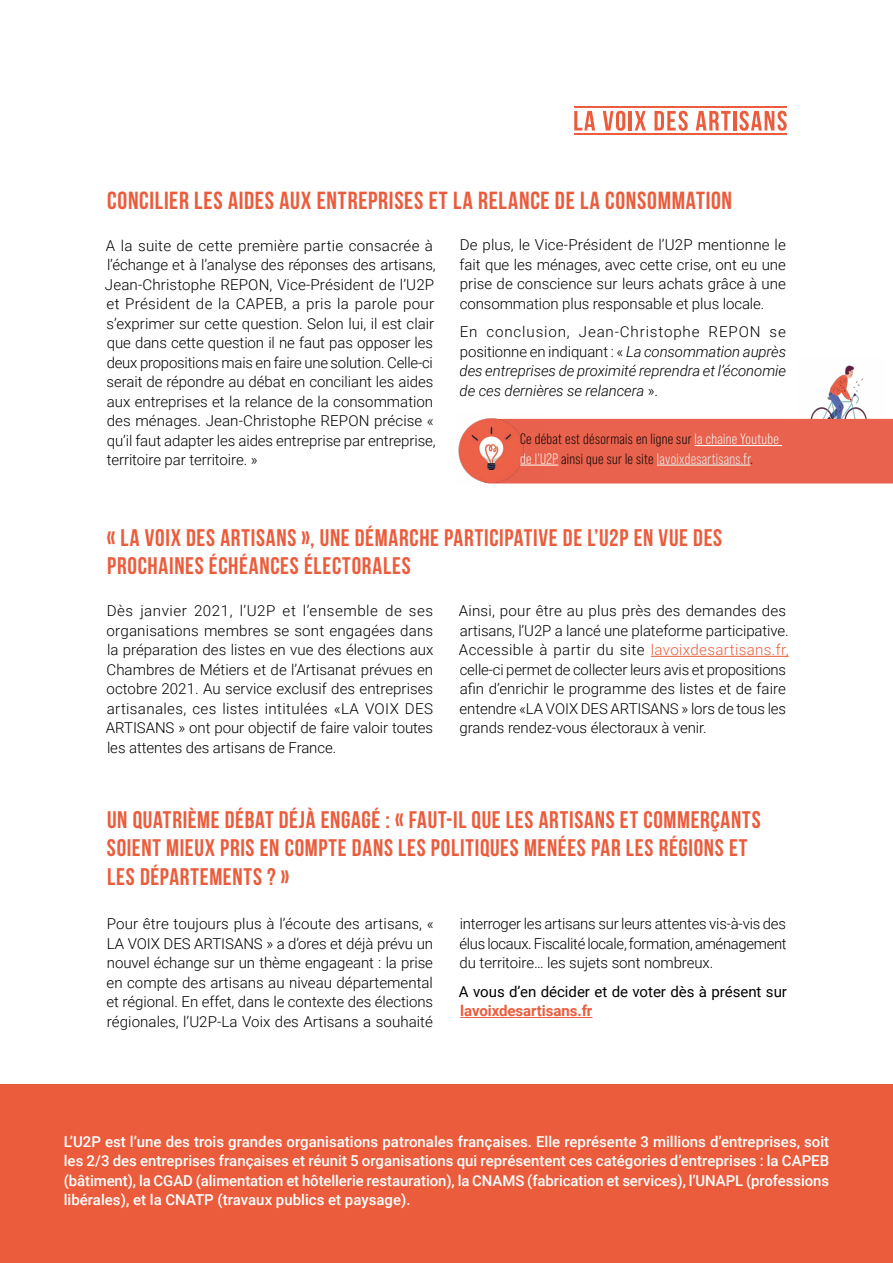
<style>
.page{position:relative;width:893px;height:1263px;background:#fff}
.page>*{position:absolute;margin:0;border:0;box-sizing:border-box;transform-origin:0 0}
.t1{font:700 24.75px "Bebas Neue";letter-spacing:.03em;color:#eb5c3c}
.t2{font:700 24px/28.5px "Bebas Neue";letter-spacing:.03em;color:#eb5c3c}
.t3{font:300 15px/19.5px "Roboto";letter-spacing:-.005em;color:#000;text-align:justify}
.t4{font:500 15px/19.5px "Roboto";color:#fff;text-align:justify}
.t5{font:italic 300 15px/19.5px "Roboto";letter-spacing:-.005em;color:#000;text-align:justify}
.t6{font:15px/19.5px "Bebas Neue Pro";letter-spacing:.02em;color:#000}
.t7{font:15px "Roboto";letter-spacing:-.005em;color:#000}
.t8{font:700 15px "Roboto";letter-spacing:-.005em;color:#eb5c3c}
.s1{font-style:normal}
.s2{color:#fff}
.s3{color:#ebffff}
.s4{color:#eb5c3c}
</style>
<div class="page">
<div style="left:0;top:1084px;width:893px;height:179px;background:#eb5c3c"></div>
<svg style="left:574px;top:111px;width:21px;height:19px"></svg>
<svg style="left:603px;top:111px;width:22px;height:20px"></svg>
<hr style="left:629px;top:111px;width:3px;height:19px;background:#eb5c3c">
<svg style="left:635px;top:111px;width:11px;height:19px"></svg>
<svg style="left:654px;top:111px;width:34px;height:20px"></svg>
<svg style="left:696px;top:111px;width:35px;height:19px"></svg>
<hr style="left:733px;top:111px;width:3px;height:19px;background:#eb5c3c">
<svg style="left:740px;top:111px;width:47px;height:20px"></svg>
<hr style="left:574px;top:133px;width:213px;height:2px;background:#eb5c3c">
<hr style="left:574px;top:106px;width:213px;height:2px;background:#eb5c3c">
<hr style="left:651px;top:656px;width:138px;height:1px;background:#eb5c3c">
<hr style="left:460px;top:1017px;width:132px;height:1px;background:#eb5c3c">
<img style="left:797px;top:365px;width:87px;height:54px">
<div style="left:544px;top:419px;width:349px;height:64px;background:#e8624d"></div>
<img style="left:458px;top:418px;width:86px;height:66px">
<hr style="left:695px;top:445px;width:87px;height:1px;background:#fff">
<hr style="left:520px;top:465px;width:38px;height:1px;background:#fff">
<hr style="left:657px;top:465px;width:93px;height:1px;background:#ebffff">
<h1 class="t1" style="left:107px;top:187px;width:626px">CONCILIER LES AIDES AUX ENTREPRISES ET LA RELANCE DE LA CONSOMMATION</h1>
<p class="t3" style="left:105px;top:235px;width:332px;text-align:left">A la suite de cette première partie consacrée à l’échange et à l’analyse des réponses des artisans, Jean-Christophe REPON, Vice-Président de l’U2P et Président de la CAPEB, a pris la parole pour s’exprimer sur cette question. Selon lui, il est clair que dans cette question il ne faut pas opposer les deux propositions mais en faire une solution. Celle-ci serait de répondre au débat en conciliant les aides aux entreprises et la relance de la consommation des ménages. Jean-Christophe REPON précise « qu’il faut adapter les aides entreprise par entreprise, territoire par territoire. »</p>
<p class="t3" style="left:460px;top:235px;width:328px">De plus, le Vice-Président de l’U2P mentionne le fait que les ménages, avec cette crise, ont eu une prise de conscience sur leurs achats grâce à une consommation plus responsable et plus locale.</p>
<p class="t5" style="left:460px;top:322px;width:328px"><span class="s1">En conclusion, Jean-Christophe REPON se positionne en indiquant : «</span> La consommation auprès des entreprises de proximité reprendra et l’économie de ces dernières se relancera <span class="s1">».</span></p>
<p class="t6" style="left:520px;top:429px;width:260px">Ce débat est désormais en ligne sur <span class="s2">la chaine Youtube de l’U2P</span> ainsi que sur le site <span class="s3">lavoixdesartisans.fr</span>.</p>
<h2 class="t2" style="left:107px;top:523px;width:617px">« LA VOIX DES ARTISANS », UNE DÉMARCHE PARTICIPATIVE DE L’U2P EN VUE DES<br>PROCHAINES ÉCHÉANCES ÉLECTORALES</h2>
<p class="t3" style="left:106px;top:601px;width:329px">Dès janvier 2021, l’U2P et l’ensemble de ses organisations membres se sont engagées dans la préparation des listes en vue des élections aux Chambres de Métiers et de l’Artisanat prévues en octobre 2021. Au service exclusif des entreprises artisanales, ces listes intitulées «LA VOIX DES ARTISANS » ont pour objectif de faire valoir toutes les attentes des artisans de France.</p>
<p class="t3" style="left:459px;top:601px;width:331px;text-align:left">Ainsi, pour être au plus près des demandes des artisans, l’U2P a lancé une plateforme participative.<br>Accessible à partir du site <span class="s4">lavoixdesartisans.fr, </span>celle-ci permet de collecter leurs avis et propositions afin d’enrichir le programme des listes et de faire entendre «LA VOIX DES ARTISANS » lors de tous les grands rendez-vous électoraux à venir.</p>
<h2 class="t2" style="left:107px;top:805px;width:655px">UN QUATRIÈME DÉBAT DÉJÀ ENGAGÉ : « FAUT-IL QUE LES ARTISANS ET COMMERÇANTS<br>SOIENT MIEUX PRIS EN COMPTE DANS LES POLITIQUES MENÉES PAR LES RÉGIONS ET<br>LES DÉPARTEMENTS ? »</h2>
<p class="t3" style="left:107px;top:914px;width:329px">Pour être toujours plus à l’écoute des artisans, « LA VOIX DES ARTISANS » a d’ores et déjà prévu un nouvel échange sur un thème engageant : la prise en compte des artisans au niveau départemental et régional. En effet, dans le contexte des élections régionales, l’U2P-La Voix des Artisans a souhaité</p>
<p class="t3" style="left:460px;top:914px;width:329px">interroger les artisans sur leurs attentes vis-à-vis des élus locaux. Fiscalité locale, formation, aménagement du territoire… les sujets sont nombreux.</p>
<p class="t7" style="left:459px;top:981px;width:330px">A vous d’en décider et de voter dès à présent sur</p>
<p class="t8" style="left:460px;top:1000px;width:134px">lavoixdesartisans.fr</p>
<p class="t4" style="left:64px;top:1131px;width:767px">L’U2P est l’une des trois grandes organisations patronales françaises. Elle représente 3 millions d’entreprises, soit les 2/3 des entreprises françaises et réunit 5 organisations qui représentent ces catégories d’entreprises : la CAPEB (bâtiment), la CGAD (alimentation et hôtellerie restauration), la CNAMS (fabrication et services), l’UNAPL (professions libérales), et la CNATP (travaux publics et paysage).</p>
</div>
